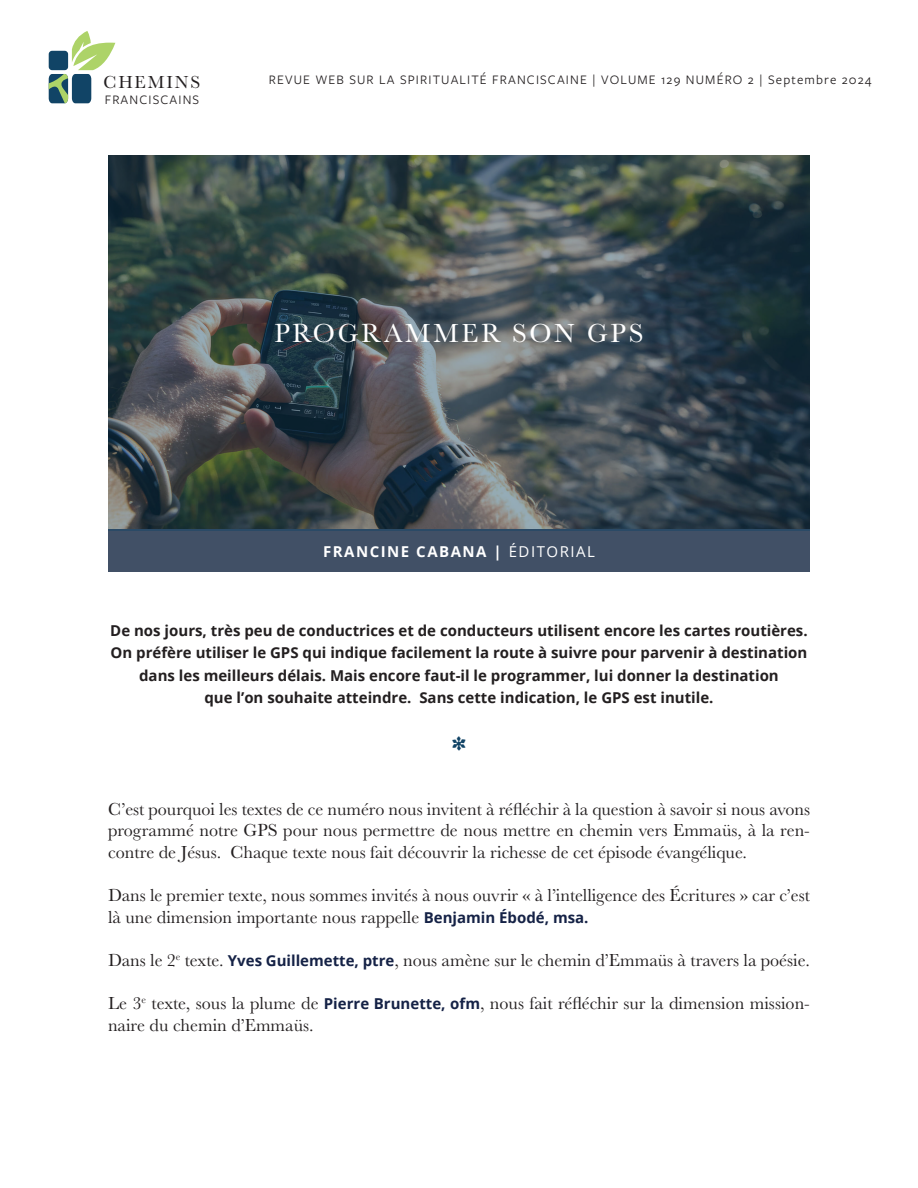
<style>
.page{position:relative;width:918px;height:1188px;background:#fff}
.page>*{position:absolute;margin:0;border:0;box-sizing:border-box;transform-origin:0 0}
.t1{font:27px "Baskerville URW";letter-spacing:.1em;color:#fff}
.corps{font:18px/21.6px "Baskerville URW";color:#231f20}
.corps-2{font:18px "Baskerville URW";letter-spacing:.1em;color:#231f20}
.Intro_gras{font:700 15px/22.5px "Open Sans";color:#231f20;text-align:center}
.t2{font:700 15px "Open Sans";letter-spacing:.1em;color:#fff}
.t3{font:13.5px "Freight Sans Pro";letter-spacing:.085em;color:#231f20}
.s1{font-weight:400}
.s2{font-family:"Open Sans";font-weight:700;font-size:15px;color:#152246}
</style>
<div class="page">
<svg style="left:49px;top:31px;width:66px;height:72px"></svg>
<div style="left:108px;top:530px;width:702px;height:42px;background:#415066"></div>
<svg style="left:108px;top:155px;width:702px;height:375px;background:#414d50"></svg>
<p class="corps-2" style="left:104px;top:70px;width:98px">CHEMINS</p>
<p class="t3" style="left:105px;top:90px;width:96px">FRANCISCAINS</p>
<p class="t3" style="left:269px;top:71px;width:604px">REVUE WEB SUR LA SPIRITUALITÉ FRANCISCAINE | VOLUME 129 NUMÉRO 2 | Septembre 2024</p>
<p class="t1" style="left:274px;top:314px;width:371px">PROGRAMMER SON GPS</p>
<p class="t2" style="left:323px;top:541px;width:273px">FRANCINE CABANA | <span class="s1">ÉDITORIAL</span></p>
<p class="Intro_gras" style="left:110px;top:619px;width:699px">De nos jours, très peu de conductrices et de conducteurs utilisent encore les cartes routières.<br>On préfère utiliser le GPS qui indique facilement la route à suivre pour parvenir à destination dans les meilleurs délais. Mais encore faut-il le programmer, lui donner la destination<br>que l’on souhaite atteindre. Sans cette indication, le GPS est inutile.</p>
<p class="corps" style="left:108px;top:798px;width:704px;text-align:justify">C’est pourquoi les textes de ce numéro nous invitent à réfléchir à la question à savoir si nous avons programmé notre GPS pour nous permettre de nous mettre en chemin vers Emmaüs, à la ren&shy;contre de Jésus. Chaque texte nous fait découvrir la richesse de cet épisode évangélique.</p>
<p class="corps" style="left:108px;top:884px;width:703px">Dans le premier texte, nous sommes invités à nous ouvrir « à l’intelligence des Écritures » car c’est là une dimension importante nous rappelle <span class="s2">Benjamin Ébodé, msa.</span></p>
<p class="corps" style="left:108px;top:949px;width:703px">Dans le 2<sup>e</sup> texte. <span class="s2">Yves Guillemette, ptre</span>, nous amène sur le chemin d’Emmaüs à travers la poésie.</p>
<p class="corps" style="left:108px;top:992px;width:704px">Le 3<sup>e</sup> texte, sous la plume de <span class="s2">Pierre Brunette, ofm</span>, nous fait réfléchir sur la dimension mission&shy;naire du chemin d’Emmaüs.</p>
</div>
